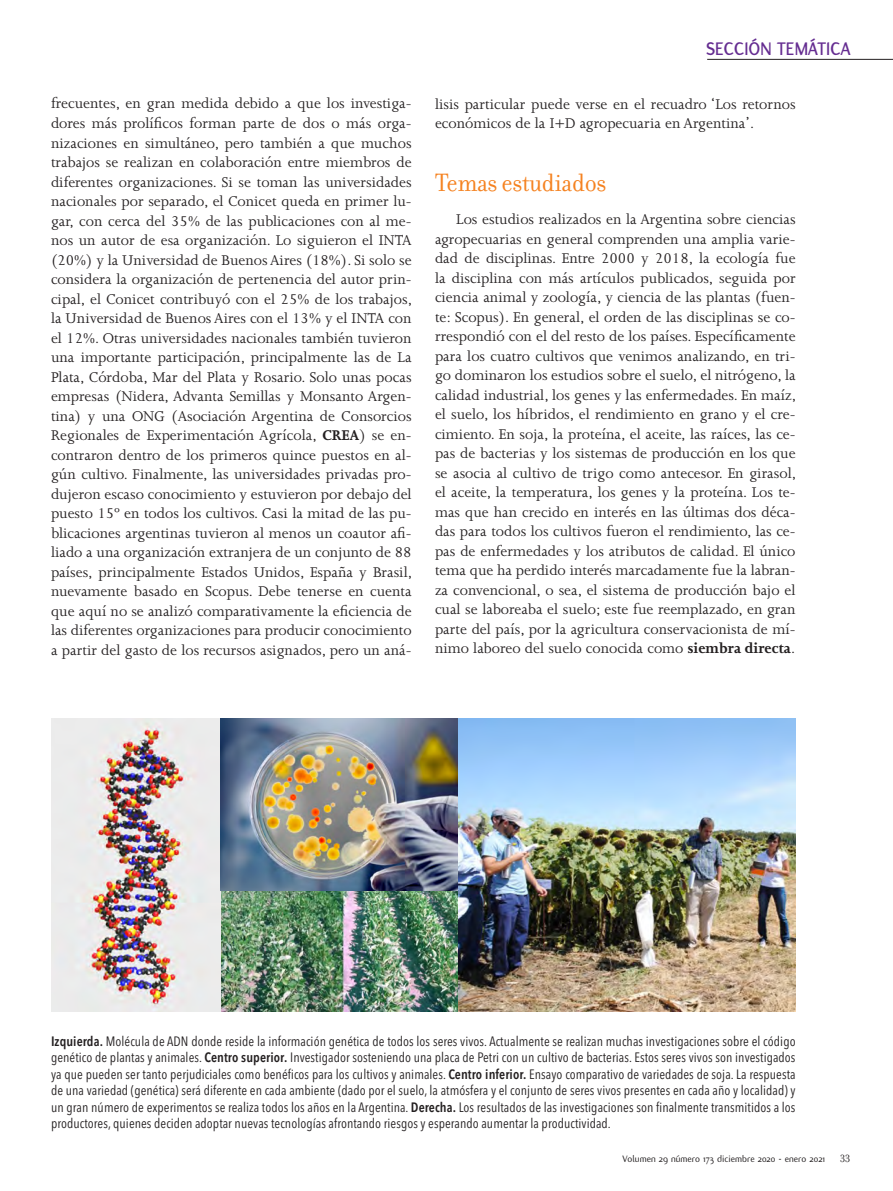
<style>
.page{position:relative;width:893px;height:1191px;background:#fff}
.page>*{position:absolute;margin:0;border:0;box-sizing:border-box;transform-origin:0 0}
._1_línea_Subtítulos{font:27px "Filosofia";letter-spacing:-.01em;color:#f58220;scale:.95 1}
.t1{font:700 19.5px "Flux";letter-spacing:.01em;color:#652d91;scale:.95 1}
.Txt_gral{font:16.2px/19.5px "Joanna MT Std";color:#231f20;text-align:justify}
.Epígrafes{font:condensed 13.5px/16.5px "Avenir Next LT Pro";letter-spacing:.005em;color:#231f20;text-align:justify}
.t2{font:11.25px "Filosofia";color:#231f20}
.t3{font:10.2px "Flux";color:#231f20}
.s1{font-weight:700}
.s2{font-family:"Joanna"}
.s3{font-weight:600}
</style>
<div class="page">
<hr style="left:707px;top:59px;width:186px;height:1px;background:#231f20">
<img style="left:221px;top:890px;width:237px;height:121px">
<img style="left:51px;top:718px;width:170px;height:293px">
<img style="left:221px;top:718px;width:237px;height:172px">
<img style="left:458px;top:718px;width:338px;height:293px">
<p class="t1" style="left:706px;top:38px;width:153px">SECCIÓN TEMÁTICA</p>
<p class="Txt_gral" style="left:51px;top:94px;width:363px">frecuentes, en gran medida debido a que los investiga&shy;dores más prolíficos forman parte de dos o más orga&shy;nizaciones en simultáneo, pero también a que muchos trabajos se realizan en colaboración entre miembros de diferentes organizaciones. Si se toman las universidades nacionales por separado, el Conicet queda en primer lu&shy;gar, con cerca del 35% de las publicaciones con al me&shy;nos un autor de esa organización. Lo siguieron el INTA (20%) y la Universidad de Buenos Aires (18%). Si solo se considera la organización de pertenencia del autor prin&shy;cipal, el Conicet contribuyó con el 25% de los trabajos, la Universidad de Buenos Aires con el 13% y el INTA con el 12%. Otras universidades nacionales también tuvieron una importante participación, principalmente las de La Plata, Córdoba, Mar del Plata y Rosario. Solo unas pocas empresas (Nidera, Advanta Semillas y Monsanto Argen&shy;tina) y una ONG (Asociación Argentina de Consorcios Regionales de Experimentación Agrícola, <span class="s1">CREA</span>) se en&shy;contraron dentro de los primeros quince puestos en al&shy;gún cultivo. Finalmente, las universidades privadas pro&shy;dujeron escaso conocimiento y estuvieron por debajo del puesto 15<span class="s2">º</span> en todos los cultivos. Casi la mitad de las pu&shy;blicaciones argentinas tuvieron al menos un coautor afi&shy;liado a una organización extranjera de un conjunto de 88 países, principalmente Estados Unidos, España y Brasil, nuevamente basado en Scopus. Debe tenerse en cuenta que aquí no se analizó comparativamente la eficiencia de las diferentes organizaciones para producir conocimiento a partir del gasto de los recursos asignados, pero un aná-</p>
<p class="Txt_gral" style="left:435px;top:94px;width:362px">lisis particular puede verse en el recuadro ‘Los retornos económicos de la I+D agropecuaria en Argentina’.</p>
<p class="_1_línea_Subtítulos" style="left:435px;top:168px;width:182px">Temas estudiados</p>
<p class="Txt_gral" style="left:435px;top:209px;width:363px;text-indent:21px">Los estudios realizados en la Argentina sobre ciencias agropecuarias en general comprenden una amplia varie&shy;dad de disciplinas. Entre 2000 y 2018, la ecología fue la disciplina con más artículos publicados, seguida por ciencia animal y zoología, y ciencia de las plantas (fuen&shy;te: Scopus). En general, el orden de las disciplinas se co&shy;rrespondió con el del resto de los países. Específicamente para los cuatro cultivos que venimos analizando, en tri&shy;go dominaron los estudios sobre el suelo, el nitrógeno, la calidad industrial, los genes y las enfermedades. En maíz, el suelo, los híbridos, el rendimiento en grano y el cre&shy;cimiento. En soja, la proteína, el aceite, las raíces, las ce&shy;pas de bacterias y los sistemas de producción en los que se asocia al cultivo de trigo como antecesor. En girasol, el aceite, la temperatura, los genes y la proteína. Los te&shy;mas que han crecido en interés en las últimas dos déca&shy;das para todos los cultivos fueron el rendimiento, las ce&shy;pas de enfermedades y los atributos de calidad. El único tema que ha perdido interés marcadamente fue la labran&shy;za convencional, o sea, el sistema de producción bajo el cual se laboreaba el suelo; este fue reemplazado, en gran parte del país, por la agricultura conservacionista de mí&shy;nimo laboreo del suelo conocida como <span class="s1">siembra directa</span>.</p>
<p class="Epígrafes" style="left:51px;top:1032px;width:746px"><span class="s3">Izquierda.</span> Molécula de ADN donde reside la información genética de todos los seres vivos. Actualmente se realizan muchas investigaciones sobre el código genético de plantas y animales. <span class="s3">Centro superior.</span> Investigador sosteniendo una placa de Petri con un cultivo de bacterias. Estos seres vivos son investigados ya que pueden ser tanto perjudiciales como benéficos para los cultivos y animales. <span class="s3">Centro inferior.</span> Ensayo comparativo de variedades de soja. La respuesta de una variedad (genética) será diferente en cada ambiente (dado por el suelo, la atmósfera y el conjunto de seres vivos presentes en cada año y localidad) y un gran número de experimentos se realiza todos los años en la Argentina. <span class="s3">Derecha.</span> Los resultados de las investigaciones son finalmente transmitidos a los productores, quienes deciden adoptar nuevas tecnologías afrontando riesgos y esperando aumentar la productividad.</p>
<p class="t3" style="left:623px;top:1153px;width:204px">Volumen 29 número 173 diciembre 2020 - enero 2021</p>
<p class="t2" style="left:840px;top:1152px;width:12px">33</p>
</div>
